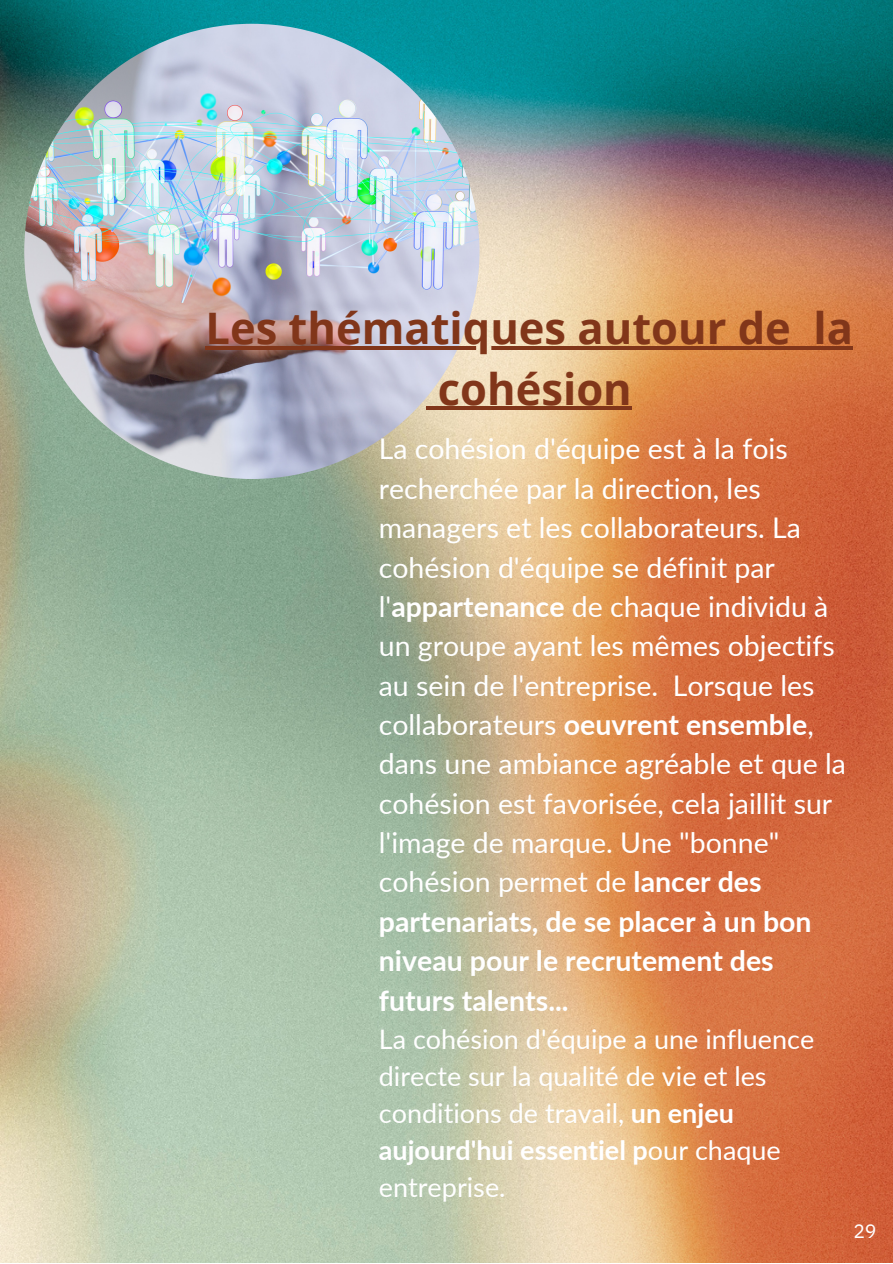
<style>
.page{position:relative;width:893px;height:1264px;background:#fff}
.page>*{position:absolute;margin:0;border:0;box-sizing:border-box;transform-origin:0 0}
.t1{font:700 43.5px "Open Sans";color:#81361a}
.t2{font:28.5px/39.3px "Lato";color:#fff}
.t3{font:27px/37px "Lato";color:#fff}
.t4{font:19.5px "IBM Plex Sans";color:#fff}
.s1{font-weight:700}
</style>
<div class="page">
<img style="left:0;top:0;width:892px;height:1262px">
<img style="left:24px;top:24px;width:455px;height:455px">
<hr style="left:205px;top:346px;width:585px;height:3px;background:#81361a">
<hr style="left:790px;top:346px;width:23px;height:3px;background:#81361a">
<hr style="left:813px;top:346px;width:40px;height:3px;background:#81361a">
<svg style="left:426px;top:407px;width:12px;height:3px"></svg>
<hr style="left:438px;top:407px;width:193px;height:3px;background:#81361a">
<p class="t1" style="left:205px;top:297px;width:649px">Les thématiques autour de la</p>
<p class="t1" style="left:438px;top:358px;width:195px">cohésion</p>
<p class="t2" style="left:379px;top:429px;width:468px">La cohésion d'équipe est à la fois recherchée par la direction, les managers et les collaborateurs. La cohésion d'équipe se définit par l'<span class="s1">appartenance</span> de chaque individu à un groupe ayant les mêmes objectifs au sein de l'entreprise. Lorsque les collaborateurs <span class="s1">oeuvrent ensemble</span>, dans une ambiance agréable et que la cohésion est favorisée, cela jaillit sur l'image de marque. Une "bonne" cohésion permet de <span class="s1">lancer des partenariats, de se placer à un bon niveau pour le recrutement des futurs talents...</span></p>
<p class="t3" style="left:379px;top:1019px;width:437px">La cohésion d'équipe a une influence directe sur la qualité de vie et les conditions de travail, <span class="s1">un enjeu aujourd'hui essentiel p</span>our chaque entreprise.</p>
<p class="t4" style="left:853px;top:1217px;width:25px">29</p>
</div>
